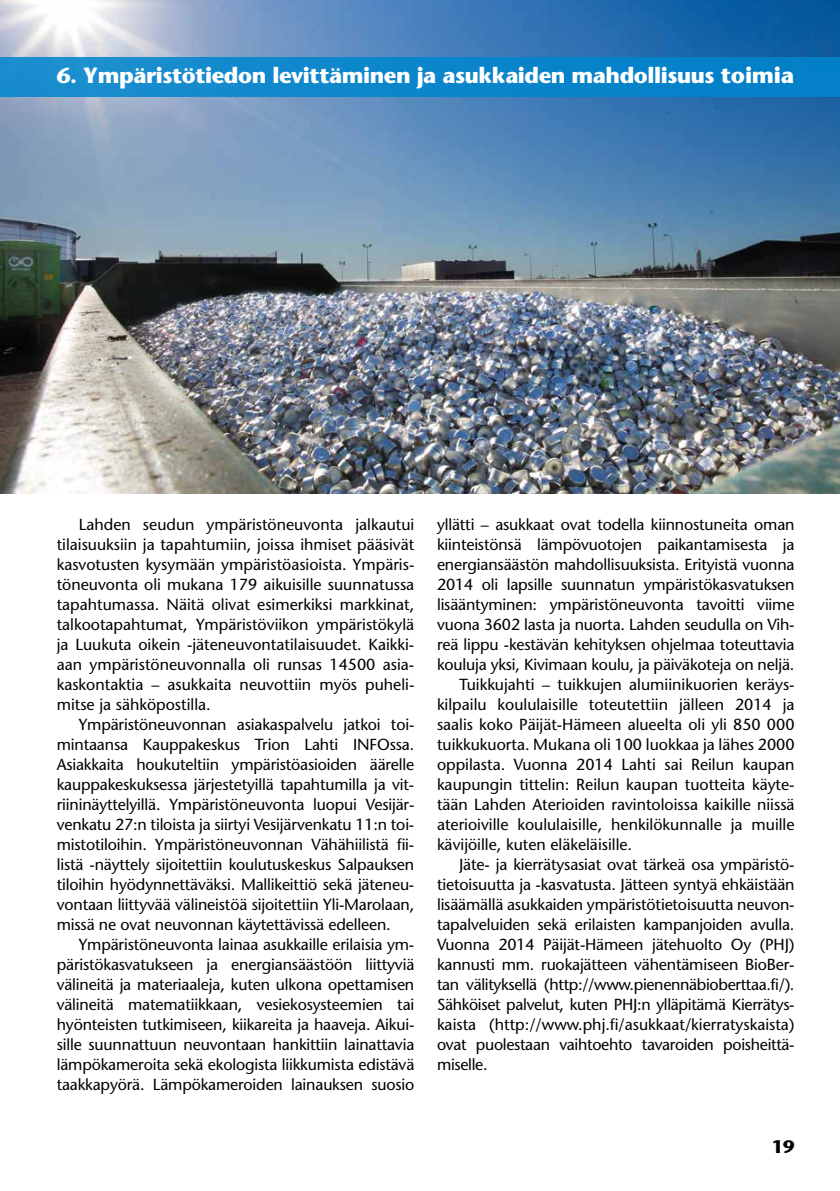
<style>
.page{position:relative;width:840px;height:1191px;background:#fff}
.page>*{position:absolute;margin:0;border:0;box-sizing:border-box;transform-origin:0 0}
.t1{font:700 22px "Stone Sans";letter-spacing:-.02em;color:#fff}
.t2{font:700 18px "Stone Sans";color:#000}
.t3{font:16px/20px "Stone Sans";letter-spacing:-.01em;color:#000;text-align:justify}
.s1{font-size:22.4px}
</style>
<div class="page">
<img style="left:0;top:0;width:839px;height:493px">
<div style="left:0;top:57px;width:839px;height:39px;background:linear-gradient(to right,#1b8ecf,#007ec7)"></div>
<h1 class="t1" style="left:57px;top:62px;width:738px">6. Ympäristötiedon levittäminen ja asukkaiden mahdollisuus <span class="s1">toimia</span></h1>
<p class="t3" style="left:57px;top:514px;width:359px;text-indent:22px">Lahden seudun ympäristöneuvonta jalkautui tilaisuuksiin ja tapahtumiin, joissa ihmiset pääsivät kasvotusten kysymään ympäristöasioista. Ympäris&shy;töneuvonta oli mukana 179 aikuisille suunnatussa tapahtumassa. Näitä olivat esimerkiksi markkinat, talkootapahtumat, Ympäristöviikon ympäristökylä ja Luukuta oikein -jäteneuvontatilaisuudet. Kaikki&shy;aan ympäristöneuvonnalla oli runsas 14500 asia&shy;kaskontaktia – asukkaita neuvottiin myös puheli&shy;mitse ja sähköpostilla.</p>
<p class="t3" style="left:57px;top:714px;width:359px;text-indent:22px">Ympäristöneuvonnan asiakaspalvelu jatkoi toi&shy;mintaansa Kauppakeskus Trion Lahti INFOssa.<br>Asiakkaita houkuteltiin ympäristöasioiden äärelle kauppakeskuksessa järjestetyillä tapahtumilla ja vit&shy;riininäyttelyillä. Ympäristöneuvonta luopui Vesijär&shy;venkatu 27:n tiloista ja siirtyi Vesijärvenkatu 11:n toi&shy;mistotiloihin. Ympäristöneuvonnan Vähähiilistä fii&shy;listä -näyttely sijoitettiin koulutuskeskus Salpauksen tiloihin hyödynnettäväksi. Mallikeittiö sekä jäteneu&shy;vontaan liittyvää välineistöä sijoitettiin Yli-Marolaan, missä ne ovat neuvonnan käytettävissä edelleen.</p>
<p class="t3" style="left:57px;top:934px;width:359px;text-indent:22px">Ympäristöneuvonta lainaa asukkaille erilaisia ym&shy;päristökasvatukseen ja energiansäästöön liittyviä välineitä ja materiaaleja, kuten ulkona opettamisen välineitä matematiikkaan, vesiekosysteemien tai hyönteisten tutkimiseen, kiikareita ja haaveja. Aikui&shy;sille suunnattuun neuvontaan hankittiin lainattavia lämpökameroita sekä ekologista liikkumista edistävä taakkapyörä. Lämpökameroiden lainauksen suosio</p>
<p class="t3" style="left:437px;top:514px;width:359px">yllätti – asukkaat ovat todella kiinnostuneita oman</p>
<p class="t3" style="left:437px;top:534px;width:359px">kiinteistönsä lämpövuotojen paikantamisesta ja</p>
<p class="t3" style="left:437px;top:554px;width:359px">energiansäästön mahdollisuuksista. Erityistä vuonna</p>
<p class="t3" style="left:437px;top:574px;width:359px">2014 oli lapsille suunnatun ympäristökasvatuksen</p>
<p class="t3" style="left:437px;top:594px;width:359px">lisääntyminen: ympäristöneuvonta tavoitti viime</p>
<p class="t3" style="left:437px;top:614px;width:359px">vuona 3602 lasta ja nuorta. Lahden seudulla on Vih-</p>
<p class="t3" style="left:437px;top:634px;width:359px">reä lippu -kestävän kehityksen ohjelmaa toteuttavia</p>
<p class="t3" style="left:437px;top:654px;width:359px">kouluja yksi, Kivimaan koulu, ja päiväkoteja on neljä.</p>
<p class="t3" style="left:459px;top:674px;width:335px">Tuikkujahti – tuikkujen alumiinikuorien keräys-</p>
<p class="t3" style="left:437px;top:694px;width:359px">kilpailu koululaisille toteutettiin jälleen 2014 ja</p>
<p class="t3" style="left:437px;top:714px;width:359px">saalis koko Päijät-Hämeen alueelta oli yli 850 000</p>
<p class="t3" style="left:437px;top:734px;width:359px">tuikkukuorta. Mukana oli 100 luokkaa ja lähes 2000</p>
<p class="t3" style="left:437px;top:754px;width:359px">oppilasta. Vuonna 2014 Lahti sai Reilun kaupan</p>
<p class="t3" style="left:437px;top:774px;width:359px">kaupungin tittelin: Reilun kaupan tuotteita käyte-</p>
<p class="t3" style="left:437px;top:794px;width:359px">tään Lahden Aterioiden ravintoloissa kaikille niissä</p>
<p class="t3" style="left:437px;top:814px;width:359px">aterioiville koululaisille, henkilökunnalle ja muille</p>
<p class="t3" style="left:437px;top:834px;width:196px">kävijöille, kuten eläkeläisille.</p>
<p class="t3" style="left:459px;top:854px;width:337px">Jäte- ja kierrätysasiat ovat tärkeä osa ympäristö-</p>
<p class="t3" style="left:437px;top:874px;width:359px">tietoisuutta ja -kasvatusta. Jätteen syntyä ehkäistään</p>
<p class="t3" style="left:437px;top:894px;width:359px">lisäämällä asukkaiden ympäristötietoisuutta neuvon-</p>
<p class="t3" style="left:437px;top:914px;width:359px">tapalveluiden sekä erilaisten kampanjoiden avulla.</p>
<p class="t3" style="left:437px;top:934px;width:359px">Vuonna 2014 Päijät-Hämeen jätehuolto Oy (PHJ)</p>
<p class="t3" style="left:437px;top:954px;width:359px">kannusti mm. ruokajätteen vähentämiseen BioBer-</p>
<p class="t3" style="left:437px;top:974px;width:359px">tan välityksellä (http://www.pienennäbioberttaa.fi/).</p>
<p class="t3" style="left:437px;top:994px;width:359px">Sähköiset palvelut, kuten PHJ:n ylläpitämä Kierrätys-</p>
<p class="t3" style="left:437px;top:1014px;width:359px">kaista (http://www.phj.fi/asukkaat/kierratyskaista)</p>
<p class="t3" style="left:437px;top:1034px;width:357px">ovat puolestaan vaihtoehto tavaroiden poisheittä-</p>
<p class="t3" style="left:437px;top:1054px;width:52px">miselle.</p>
<p class="t2" style="left:771px;top:1136px;width:24px">19</p>
</div>
